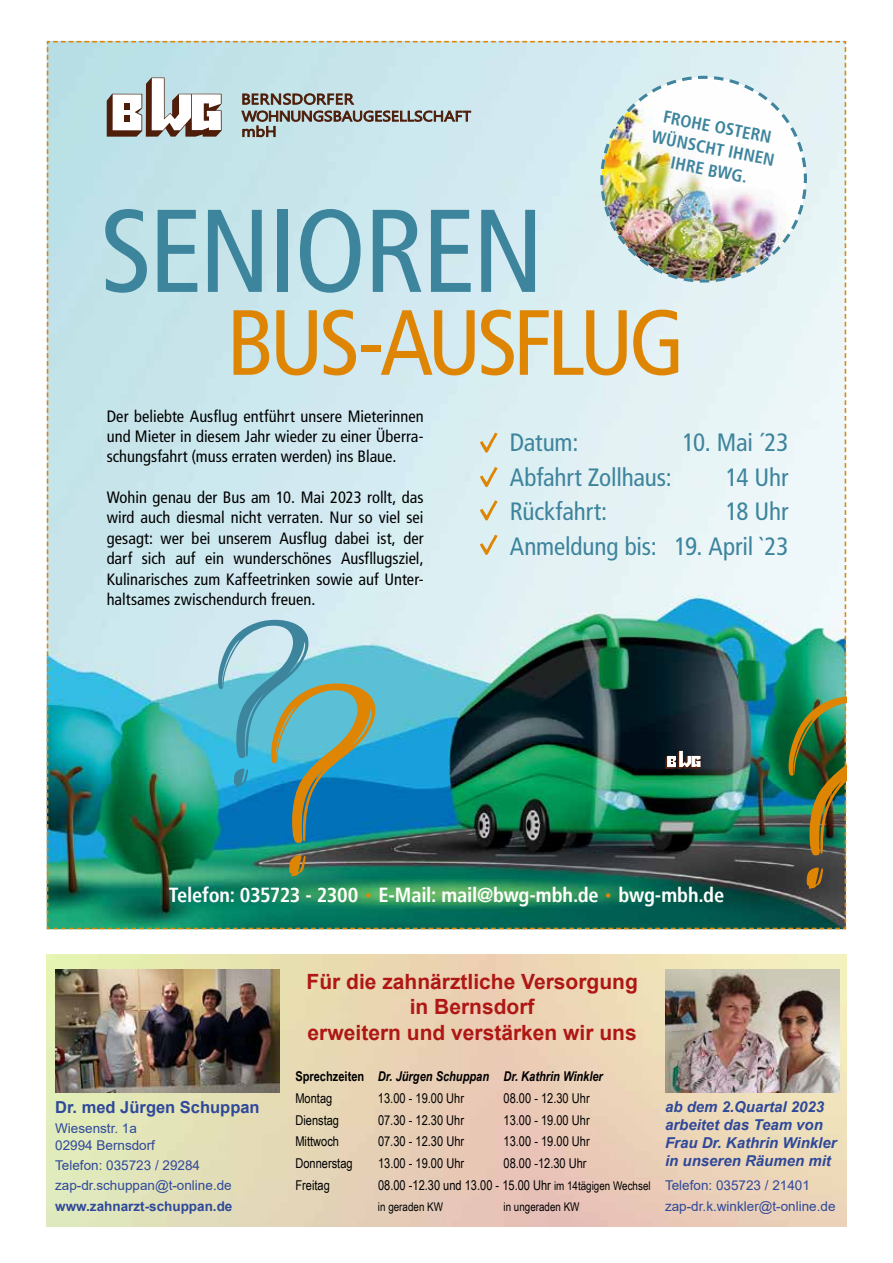
<style>
.page{position:relative;width:893px;height:1263px;background:#fff}
.page>*{position:absolute;margin:0;border:0;box-sizing:border-box;transform-origin:0 0}
.t1{font:258.45px "Metropolis Script";color:#df8504}
.t2{font:224.1px "Metropolis Script";color:#3d849d}
.t3{font:condensed 117.45px "Frutiger LT";letter-spacing:-.025em;color:#3d849d}
.t4{font:condensed 92.4px "Frutiger LT";letter-spacing:-.055em;color:#df8504}
.t5{font:condensed 25.05px/34.5px "Frutiger LT";letter-spacing:-.005em;color:#3d849d}
.t6{font:700 21px/25.2px "Arial";color:#ae1714;text-align:center}
.t7{font:700 condensed 20.4px "Frutiger LT";letter-spacing:-.015em;color:#fff}
.t8{font:700 condensed 17.25px/21.9px "Frutiger LT";color:#3d849d;text-align:center}
.t9{font:condensed 16.5px/20.4px "Frutiger LT";letter-spacing:.005em;color:#000;text-align:justify}
.t10{font:700 16.5px "Arial";color:#2f4899}
.t11{font:italic 700 15px/18px "Arial";color:#2f4899}
.t12{font:13.5px "Arial Narrow";color:#000}
.t13{font:13.5px/20.4px "Arial";color:#2f4899}
.t14{font:italic 700 13.5px/21.9px "Arial Narrow";color:#000}
.t15{font:700 13.5px "Arial";color:#2f4899}
.t16{font:12px "Arial Narrow";color:#000}
.s1{font-size:258.45px;color:#df8504}
.s2{font-style:normal}
.s3{font-weight:400;font-style:normal}
.s4{font-size:12px}
</style>
<div class="page">
<img style="left:47px;top:954px;width:799px;height:272px">
<img style="left:55px;top:969px;width:224px;height:123px">
<img style="left:665px;top:969px;width:174px;height:123px">
<img style="left:47px;top:41px;width:799px;height:888px">
<h3 class="t3" style="left:100px;top:183px;width:446px">SENIOREN</h3>
<p class="t8" style="left:658px;top:104px;width:126px;rotate:11deg">FROHE OSTERN<br>WÜNSCHT IHNEN<br>IHRE BWG.</p>
<h3 class="t4" style="left:226px;top:289px;width:460px">BUS-AUSFLUG</h3>
<p class="t9" style="left:107px;top:406px;width:318px">Der beliebte Ausflug entführt unsere Mieterinnen und Mieter in diesem Jahr wieder zu einer Überra&shy;schungsfahrt (muss erraten werden) ins Blaue.</p>
<p class="t9" style="left:107px;top:487px;width:318px">Wohin genau der Bus am 10. Mai 2023 rollt, das wird auch diesmal nicht verraten. Nur so viel sei gesagt: wer bei unserem Ausflug dabei ist, der darf sich auf ein wunderschönes Ausfllugsziel, Kulinarisches zum Kaffeetrinken sowie auf Unter&shy;haltsames zwischendurch freuen.</p>
<h3 class="t5" style="left:726px;top:426px;width:64px;text-align:justify;text-indent:-43px">10. Mai ´23<br>14 Uhr 18 Uhr</h3>
<h3 class="t5" style="left:674px;top:529px;width:116px">19. April `23</h3>
<h3 class="t5" style="left:510px;top:426px;width:164px">Datum:<br>Abfahrt Zollhaus:<br>Rückfahrt:<br>Anmeldung bis:</h3>
<h2 class="t2" style="left:207px;top:532px;width:183px">?<span class="s1">?</span></h2>
<p class="t7" style="left:169px;top:883px;width:557px">Telefon: 035723 - 2300 E-Mail: mail@bwg-mbh.de bwg-mbh.de</p>
<p class="t6" style="left:306px;top:969px;width:333px">Für die zahnärztliche Versorgung in Bernsdorf<br>erweitern und verstärken wir uns</p>
<h1 class="t1" style="left:776px;top:595px;width:132px">?</h1>
<p class="t10" style="left:55px;top:1095px;width:206px">Dr. med Jürgen Schuppan</p>
<p class="t13" style="left:55px;top:1120px;width:101px;line-height:16.2px">Wiesenstr. 1a<br>02994 Bernsdorf</p>
<p class="t13" style="left:55px;top:1155px;width:178px">Telefon: 035723 / 29284 zap-dr.schuppan@t-online.de</p>
<p class="t15" style="left:55px;top:1196px;width:179px">www.zahnarzt-schuppan.de</p>
<p class="t14" style="left:295px;top:1064px;width:309px"><span class="s2">Sprechzeiten</span> Dr. Jürgen Schuppan Dr. Kathrin Winkler<br><span class="s3">Montag</span></p>
<p class="t12" style="left:378px;top:1088px;width:88px">13.00 - 19.00 Uhr</p>
<p class="t12" style="left:504px;top:1088px;width:88px">08.00 - 12.30 Uhr</p>
<p class="t12" style="left:295px;top:1110px;width:45px">Dienstag</p>
<p class="t12" style="left:378px;top:1110px;width:88px">07.30 - 12.30 Uhr</p>
<p class="t12" style="left:504px;top:1110px;width:88px">13.00 - 19.00 Uhr</p>
<p class="t12" style="left:295px;top:1132px;width:45px">Mittwoch</p>
<p class="t12" style="left:378px;top:1132px;width:88px">07.30 - 12.30 Uhr</p>
<p class="t12" style="left:504px;top:1132px;width:88px">13.00 - 19.00 Uhr</p>
<p class="t12" style="left:295px;top:1153px;width:59px">Donnerstag</p>
<p class="t12" style="left:378px;top:1153px;width:88px">13.00 - 19.00 Uhr</p>
<p class="t12" style="left:504px;top:1153px;width:85px">08.00 -12.30 Uhr</p>
<p class="t12" style="left:295px;top:1175px;width:36px">Freitag</p>
<p class="t12" style="left:378px;top:1175px;width:274px">08.00 -12.30 und 13.00 - 15.00 Uhr <span class="s4">im 14tägigen Wechsel</span></p>
<p class="t16" style="left:378px;top:1198px;width:67px">in geraden KW</p>
<p class="t16" style="left:503px;top:1198px;width:78px">in ungeraden KW</p>
<p class="t11" style="left:665px;top:1098px;width:173px">ab dem 2.Quartal 2023 arbeitet das Team von<br>Frau Dr. Kathrin Winkler in unseren Räumen mit</p>
<p class="t13" style="left:665px;top:1175px;width:172px">Telefon: 035723 / 21401 zap-dr.k.winkler@t-online.de</p>
</div>
